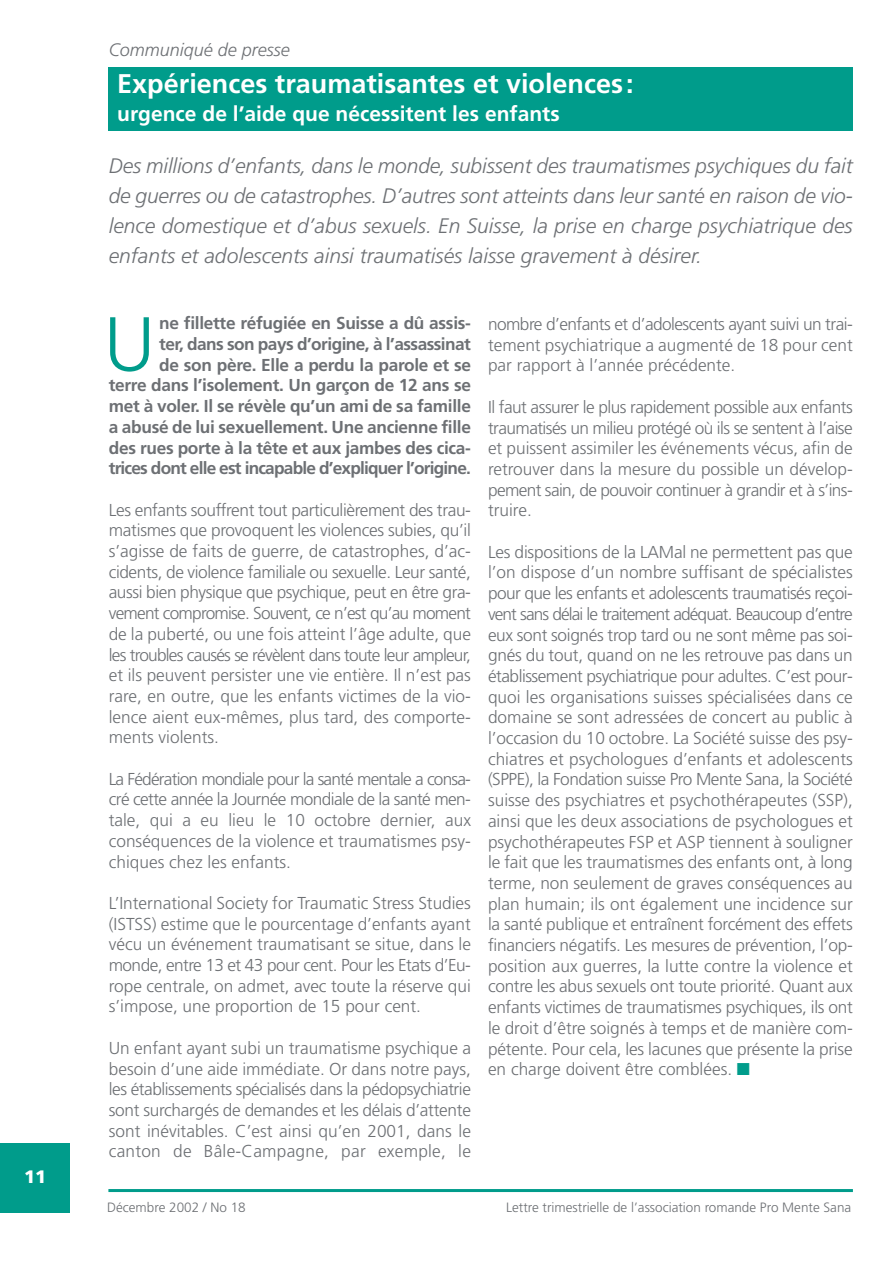
<style>
.page{position:relative;width:893px;height:1263px;background:#fff}
.page>*{position:absolute;margin:0;border:0;box-sizing:border-box;transform-origin:0 0}
.t1{font:300 76.5px "Frutiger";color:#009c8b}
.t2{font:700 27px "Frutiger";color:#fff}
.t3{font:italic 300 21px/30px "Frutiger";color:#6d7074;text-align:justify}
.t4{font:700 21px "Frutiger";color:#fff}
.t5{font:italic 300 18px "Frutiger";color:#6d7074}
.t6{font:900 18px "Frutiger";color:#fff}
.t7{font:300 17.25px/20.7px "Frutiger";color:#6d7074;text-align:justify}
.t8{font:700 17.25px/20.7px "Frutiger";letter-spacing:-.015em;color:#6d7074;text-align:right}
.t9{font:300 13.5px "Frutiger";color:#6d7074}
.s1{color:#009c8b}
</style>
<div class="page">
<hr style="left:108px;top:1189px;width:744px;height:3px;background:#009c8b">
<div style="left:0;top:1143px;width:70px;height:69px;background:#009c8b"></div>
<div style="left:109px;top:68px;width:743px;height:63px;background:#009c8b"></div>
<p class="t6" style="left:24px;top:1169px;width:24px">11</p>
<p class="t5" style="left:109px;top:43px;width:183px">Communiqué de presse</p>
<h2 class="t2" style="left:117px;top:73px;width:518px">Expériences traumatisantes et violences:</h2>
<p class="t4" style="left:117px;top:106px;width:444px">urgence de l’aide que nécessitent les enfants</p>
<p class="t3" style="left:109px;top:152px;width:745px">Des millions d’enfants, dans le monde, subissent des traumatismes psychiques du fait de guerres ou de catastrophes. D’autres sont atteints dans leur santé en raison de vio&shy;lence domestique et d’abus sexuels. En Suisse, la prise en charge psychiatrique des enfants et adolescents ainsi traumatisés laisse gravement à désirer.</p>
<p class="t8" style="left:109px;top:314px;width:364px">ne fillette réfugiée en Suisse a dû assis-<br>ter, dans son pays d’origine, à l’assassinat<br>de son père. Elle a perdu la parole et se<br>terre dans l’isolement. Un garçon de 12 ans se met à voler. Il se révèle qu’un ami de sa famille a abusé de lui sexuellement. Une ancienne fille des rues porte à la tête et aux jambes des cica&shy;trices dont elle est incapable d’expliquer l’origine.</p>
<p class="t7" style="left:109px;top:501px;width:364px">Les enfants souffrent tout particulièrement des trau&shy;matismes que provoquent les violences subies, qu’il s’agisse de faits de guerre, de catastrophes, d’ac&shy;cidents, de violence familiale ou sexuelle. Leur santé, aussi bien physique que psychique, peut en être gra&shy;vement compromise. Souvent, ce n’est qu’au moment de la puberté, ou une fois atteint l’âge adulte, que les troubles causés se révèlent dans toute leur ampleur, et ils peuvent persister une vie entière. Il n’est pas rare, en outre, que les enfants victimes de la vio&shy;lence aient eux-mêmes, plus tard, des comporte&shy;ments violents.</p>
<p class="t7" style="left:109px;top:770px;width:364px">La Fédération mondiale pour la santé mentale a consa&shy;cré cette année la Journée mondiale de la santé men&shy;tale, qui a eu lieu le 10 octobre dernier, aux conséquences de la violence et traumatismes psy&shy;chiques chez les enfants.</p>
<p class="t7" style="left:109px;top:894px;width:364px">L’International Society for Traumatic Stress Studies (ISTSS) estime que le pourcentage d’enfants ayant vécu un événement traumatisant se situe, dans le monde, entre 13 et 43 pour cent. Pour les Etats d’Eu&shy;rope centrale, on admet, avec toute la réserve qui s’impose, une proportion de 15 pour cent.</p>
<p class="t7" style="left:109px;top:1039px;width:363px">Un enfant ayant subi un traumatisme psychique a besoin d’une aide immédiate. Or dans notre pays, les établissements spécialisés dans la pédopsychiatrie sont surchargés de demandes et les délais d’attente sont inévitables. C’est ainsi qu’en 2001, dans le canton de Bâle-Campagne, par exemple, le</p>
<h1 class="t1" style="left:104px;top:313px;width:53px">U</h1>
<p class="t7" style="left:488px;top:315px;width:366px">nombre d’enfants et d’adolescents ayant suivi un trai&shy;tement psychiatrique a augmenté de 18 pour cent par rapport à l’année précédente.</p>
<p class="t7" style="left:488px;top:398px;width:366px">Il faut assurer le plus rapidement possible aux enfants traumatisés un milieu protégé où ils se sentent à l’aise et puissent assimiler les événements vécus, afin de retrouver dans la mesure du possible un dévelop&shy;pement sain, de pouvoir continuer à grandir et à s’ins&shy;truire.</p>
<p class="t7" style="left:488px;top:543px;width:366px">Les dispositions de la LAMal ne permettent pas que l’on dispose d’un nombre suffisant de spécialistes pour que les enfants et adolescents traumatisés reçoi&shy;vent sans délai le traitement adéquat. Beaucoup d’entre eux sont soignés trop tard ou ne sont même pas soi&shy;gnés du tout, quand on ne les retrouve pas dans un établissement psychiatrique pour adultes. C’est pour&shy;quoi les organisations suisses spécialisées dans ce domaine se sont adressées de concert au public à l’occasion du 10 octobre. La Société suisse des psy&shy;chiatres et psychologues d’enfants et adolescents (SPPE), la Fondation suisse Pro Mente Sana, la Société suisse des psychiatres et psychothérapeutes (SSP), ainsi que les deux associations de psychologues et psychothérapeutes FSP et ASP tiennent à souligner le fait que les traumatismes des enfants ont, à long terme, non seulement de graves conséquences au plan humain; ils ont également une incidence sur la santé publique et entraînent forcément des effets financiers négatifs. Les mesures de prévention, l’op&shy;position aux guerres, la lutte contre la violence et contre les abus sexuels ont toute priorité. Quant aux enfants victimes de traumatismes psychiques, ils ont le droit d’être soignés à temps et de manière com&shy;pétente. Pour cela, les lacunes que présente la prise en charge doivent être comblées. <span class="s1">■</span></p>
<p class="t9" style="left:107px;top:1202px;width:140px">Décembre 2002 / No 18</p>
<p class="t9" style="left:506px;top:1202px;width:346px">Lettre trimestrielle de l’association romande Pro Mente Sana</p>
</div>
